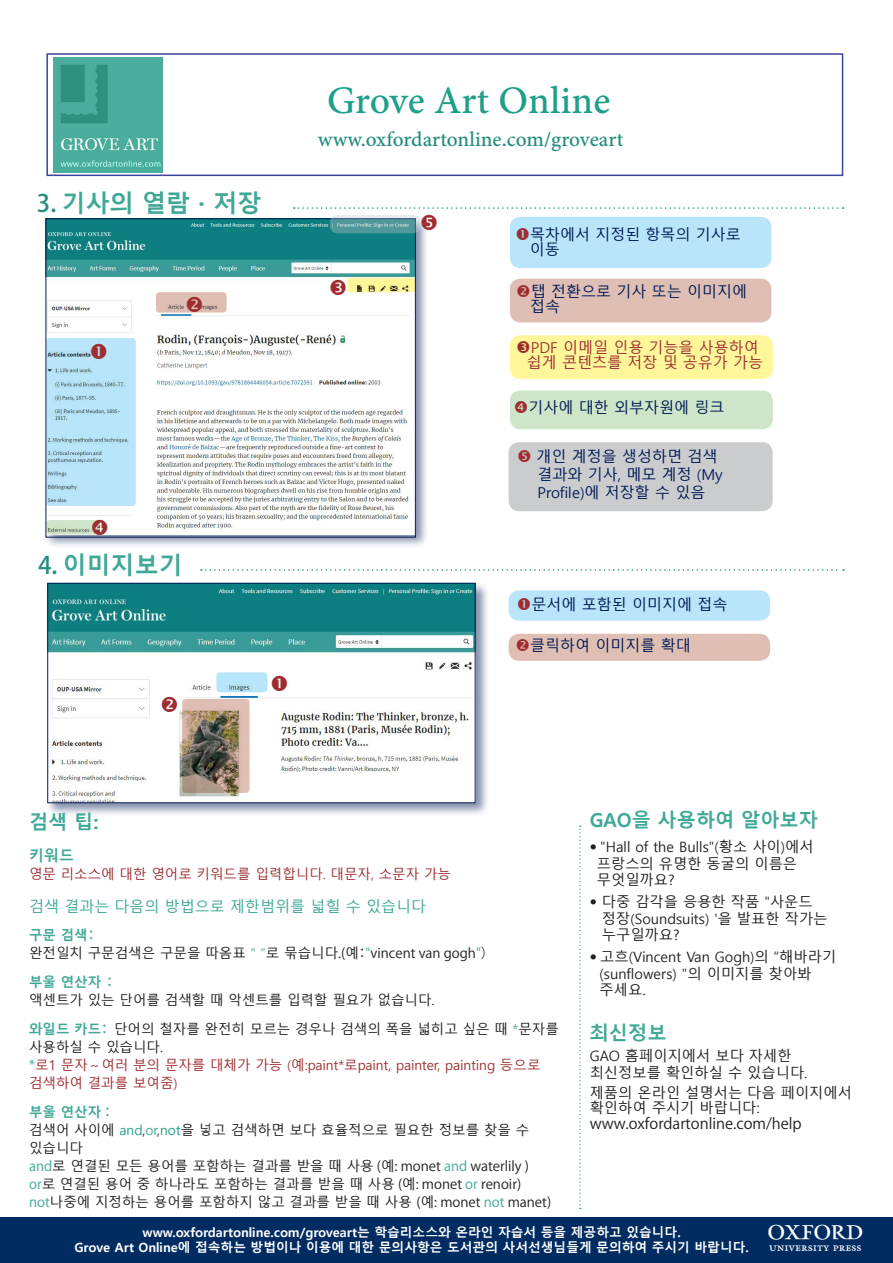
<style>
.page{position:relative;width:893px;height:1263px;background:#fff}
.page>*{position:absolute;margin:0;border:0;box-sizing:border-box;transform-origin:0 0}
.t1{font:39px "Minion Pro Medium Capt";color:#1d9f89}
.t2{font:33.3px "OUP1";color:#fff}
.t3{font:700 24px "Malgun Gothic";color:#3fa897}
.t4{font:21px "Minion Pro Medium Capt";color:#248d7d}
.t5{font:700 19.2px "Malgun Gothic";color:#3fa897}
.t6{font:15px/15px "Malgun Gothic";color:#001954}
.t7{font:15px/15px "Malgun Gothic";color:#9e2d32}
.t8{font:15px "Koz Go Pro";color:#231f20}
.t9{font:15px "Malgun Gothic";color:#3fa897}
.t10{font:700 15px "Malgun Gothic";color:#3fa897}
.t11{font:14.25px/16.5px "Malgun Gothic";color:#231f20}
.t12{font:13.5px/18px "Malgun Gothic";color:#231f20}
.t13{font:13.5px/18px "Malgun Gothic";color:#9e2d32}
.t14{font:700 12.75px/15.3px "Malgun Gothic";color:#fff;text-align:center}
.s1{font-family:"Koz Go Pro";font-weight:500;color:#248d7d}
.s2{font-weight:700;color:#3fa897}
.s3{font-family:"Koz Go Pro";font-weight:500;color:#3fa897}
.s4{color:#3fa897}
.s5{font-family:"Koz Go Pro"}
.s6{font-family:"Koz Go Pro";color:#3fa897}
.s7{color:#231f20}
.s8{color:#1d9f89}
.s9{font-family:"OUP Swift"}
</style>
<div class="page">
<div style="left:510px;top:391px;width:263px;height:38px;background:#cfe5c9;border-radius:10px"></div>
<div style="left:510px;top:335px;width:263px;height:44px;background:#fff79a;border-radius:10px"></div>
<div style="left:510px;top:279px;width:261px;height:43px;background:#dfbfb4;border-radius:10px"></div>
<div style="left:510px;top:217px;width:261px;height:51px;background:#b9e5fa;border-radius:11px"></div>
<div style="left:44px;top:216px;width:386px;height:336px;background:#001954;opacity:.5"></div>
<img style="left:48px;top:221px;width:365px;height:313px">
<svg style="left:294px;top:207px;width:549px;height:2px"></svg>
<div style="left:46px;top:338px;width:90px;height:168px;background:#b9e5fa;border-radius:4px"></div>
<div style="left:156px;top:292px;width:71px;height:21px;background:#dfbfb4;border-radius:4px"></div>
<svg style="left:347px;top:278px;width:68px;height:14px"></svg>
<svg style="left:46px;top:520px;width:54px;height:14px"></svg>
<div style="left:0;top:1218px;width:893px;height:45px;background:#002c62"></div>
<div style="left:509px;top:634px;width:261px;height:27px;background:#dfbfb4;border-radius:10px"></div>
<div style="left:509px;top:590px;width:261px;height:31px;background:#b9e5fa;border-radius:10px"></div>
<div style="left:45px;top:581px;width:444px;height:236px;background:#001954;opacity:.5"></div>
<img style="left:50px;top:585px;width:423px;height:216px">
<div style="left:48px;top:583px;width:427px;height:220px;border:1px solid #001954"></div>
<svg style="left:201px;top:569px;width:643px;height:2px"></svg>
<div style="left:216px;top:672px;width:51px;height:20px;background:#b9e5fa;border-radius:4px"></div>
<img style="left:182px;top:699px;width:67px;height:94px;border-radius:4px">
<svg style="left:579px;top:826px;width:2px;height:383px"></svg>
<div style="left:46px;top:53px;width:797px;height:123px;border:2px solid #3c439c"></div>
<img style="left:54px;top:57px;width:108px;height:115px">
<div style="left:509px;top:442px;width:264px;height:69px;background:#cbccce;border-radius:10px"></div>
<svg style="left:330px;top:215px;width:91px;height:18px;background:#73a7ac"></svg>
<svg style="left:331px;top:279px;width:15px;height:16px"></svg>
<svg style="left:92px;top:520px;width:15px;height:15px"></svg>
<svg style="left:272px;top:675px;width:15px;height:16px"></svg>
<svg style="left:162px;top:697px;width:15px;height:15px"></svg>
<svg style="left:422px;top:216px;width:8px;height:14px"></svg>
<h3 class="t3" style="left:37px;top:189px;width:226px"><span class="s1">3.</span> 기사의 열람 · 저장</h3>
<h3 class="t3" style="left:38px;top:551px;width:146px"><span class="s1">4.</span> 이미지보기</h3>
<h1 class="t1" style="left:327px;top:73px;width:285px">Grove Art Online</h1>
<h3 class="t4" style="left:318px;top:125px;width:307px">www.oxfordartonline.com/groveart</h3>
<p class="t6" style="left:530px;top:228px;width:213px">목차에서 지정된 항목의 기사로 이동</p>
<p class="t6" style="left:530px;top:285px;width:218px">탭 전환으로 기사 또는 이미지에 접속</p>
<p class="t7" style="left:527px;top:340px;width:238px">PDF 이메일 인용 기능을 사용하여 쉽게 콘텐츠를 저장 및 공유가 가능</p>
<p class="t6" style="left:529px;top:401px;width:197px">기사에 대한 외부자원에 링크</p>
<p class="t6" style="left:537px;top:448px;width:188px;line-height:18px">개인 계정을 생성하면 검색 결과와 기사, 메모 계정 (My<br>Profile)에 저장할 수 있음</p>
<p class="t6" style="left:532px;top:597px;width:197px">문서에 포함된 이미지에 접속</p>
<p class="t6" style="left:530px;top:638px;width:162px">클릭하여 이미지를 확대</p>
<h3 class="t5" style="left:29px;top:810px;width:71px">검색 팁:</h3>
<p class="t10" style="left:29px;top:847px;width:47px">키워드</p>
<p class="t13" style="left:29px;top:866px;width:423px">영문 리소스에 대한 영어로 키워드를 입력합니다. 대문자, 소문자 가능</p>
<p class="t9" style="left:29px;top:898px;width:398px">검색 결과는 다음의 방법으로 제한범위를 넓힐 수 있습니다</p>
<p class="t12" style="left:29px;top:926px;width:467px"><span class="s2">구문 검색</span><span class="s3">：<br></span>완전일치 구문검색은 구문을 따옴표 <span class="s4">" "</span>로 묶습니다<span class="s5">.(</span>예<span class="s5">：</span><span class="s6">"</span><span class="s5">vincent van gogh</span><span class="s6">"</span><span class="s5">）</span></p>
<p class="t12" style="left:29px;top:973px;width:407px"><span class="s2">부울 연산자</span> <span class="s3">：<br></span>액센트가 있는 단어를 검색할 때 악센트를 입력할 필요가 없습니다.</p>
<p class="t13" style="left:29px;top:1020px;width:531px"><span class="s2">와일드 카드</span><span class="s3">：</span> <span class="s7">단어의 철자를 완전히 모르는 경우나 검색의 폭을 넓히고 싶은 때</span> <span class="s4">*</span><span class="s7">문자를 사용하실 수 있습니다.<br></span><span class="s6">*</span>로1 문자～여러 분의 문자를 대체가 가능 (예:paint*로paint, painter, painting 등으로 검색하여 결과를 보여줌)</p>
<p class="t12" style="left:29px;top:1103px;width:524px"><span class="s2">부울 연산자</span> <span class="s3">：<br></span>검색어 사이에 <span class="s8">and</span>,<span class="s4">or</span>,<span class="s8">not</span>을 넣고 검색하면 보다 효율적으로 필요한 정보를 찾을 수 있습니다<br><span class="s6">and</span>로 연결된 모든 용어를 포함하는 결과를 받을 때 사용 <span class="s5">(</span>예<span class="s5">: monet</span> <span class="s6">and</span> <span class="s5">waterlily ) </span><span class="s6">or</span>로 연결된 용어 중 하나라도 포함하는 결과를 받을 때 사용 <span class="s5">(</span>예<span class="s5">: monet</span> <span class="s6">or</span> <span class="s5">renoir) </span><span class="s6">not</span>나중에 지정하는 용어를 포함하지 않고 결과를 받을 때 사용 <span class="s5">(</span>예<span class="s5">: monet</span> <span class="s6">not</span> <span class="s5">manet)</span></p>
<h3 class="t5" style="left:590px;top:808px;width:230px">GAO을 사용하여 알아보자</h3>
<p class="t11" style="left:597px;top:839px;width:218px;text-indent:-7px"><span class="s9">•</span> "Hall of the Bulls"(황소 사이)에서 프랑스의 유명한 동굴의 이름은 무엇일까요?</p>
<p class="t11" style="left:602px;top:894px;width:227px;text-indent:-12px"><span class="s9">•</span> 다중 감각을 응용한 작품 "사운드 정장(Soundsuits) '을 발표한 작가는 누구일까요?</p>
<p class="t11" style="left:600px;top:949px;width:238px;text-indent:-10px"><span class="s9">•</span> 고흐(Vincent Van Gogh)의 “해바라기 (sunflowers) "의 이미지를 찾아봐 주세요.</p>
<h3 class="t5" style="left:590px;top:1021px;width:78px">최신정보</h3>
<p class="t11" style="left:590px;top:1048px;width:219px">GAO 홈페이지에서 보다 자세한 최신정보를 확인하실 수 있습니다.</p>
<p class="t11" style="left:590px;top:1086px;width:264px;line-height:15px">제품의 온라인 설명서는 다음 페이지에서 확인하여 주시기 바랍니다:</p>
<p class="t8" style="left:590px;top:1114px;width:213px">www.oxfordartonline.com/help</p>
<p class="t14" style="left:74px;top:1225px;width:676px">www.oxfordartonline.com/groveart는 학습리소스와 온라인 자습서 등을 제공하고 있습니다.<br>Grove Art Online에 접속하는 방법이나 이용에 대한 문의사항은 도서관의 사서선생님들게 문의하여 주시기 바랍니다.</p>
<h2 class="t2" style="left:768px;top:1220px;width:95px">3</h2>
</div>
